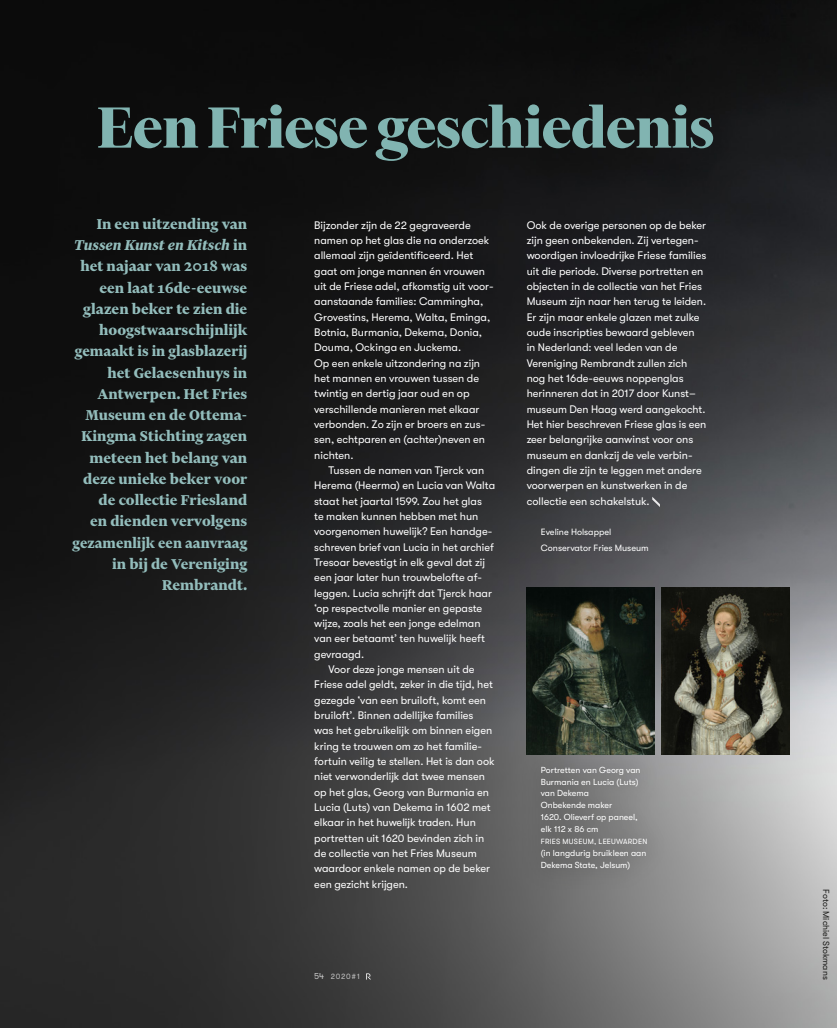
<style>
.page{position:relative;width:837px;height:1028px;background:#fff}
.page>*{position:absolute;margin:0;border:0;box-sizing:border-box;transform-origin:0 0}
.Kop_Financier_Disp{font:700 66.25px "Financier Display";color:#81b4b1}
.Intro_Financier{font:700 16.88px/21.2px "Financier Text";color:#93bdbc;text-align:right}
.ARTIKEL__Plat_8_75{font:11px/15.2px "GT Walsheim";color:#fff}
.ARTIKEL__Plat_NIET{font:11px/15.2px "GT Walsheim";color:#fff}
.auteur_afsluiting{font:9px "GT Walsheim";color:#fff}
._7_Bijschrift_tekst{font:8.75px/11.9px "GT Walsheim";color:#fff}
._7_Bijschrift_tekst-2{font:8.75px "GT Walsheim";color:#1d1d1b}
._7_Bijschrift_stad{font:7.5px "GT Walsheim";letter-spacing:.03em;color:#fff}
.t1{font:7.5px "GT Walsheim";color:#c6c6c6}
.s1{font-style:italic}
.s2{font-size:8.75px}
</style>
<div class="page">
<img style="left:0;top:0;width:836px;height:1028px">
<svg style="left:366px;top:973px;width:4px;height:7px"></svg>
<svg style="left:652px;top:497px;width:7px;height:10px"></svg>
<img style="left:661px;top:587px;width:127px;height:167px">
<img style="left:526px;top:587px;width:128px;height:158px">
<div style="left:519px;top:745px;width:148px;height:145px;background:#1d1d1b;opacity:.75"></div>
<p class="Kop_Financier_Disp" style="left:97px;top:92px;width:618px">Een Friese geschiedenis</p>
<p class="Intro_Financier" style="left:72px;top:213px;width:176px">In een uitzending van<br><span class="s1">Tussen Kunst en Kitsch</span> in het najaar van 2018 was een laat 16de-eeuwse glazen beker te zien die hoogstwaarschijnlijk gemaakt is in glasblazerij het Gelaesenhuys in<br>Antwerpen. Het Fries<br>Museum en de Ottema-<br>Kingma Stichting zagen meteen het belang van deze unieke beker voor de collectie Friesland<br>en dienden vervolgens gezamenlijk een aanvraag in bij de Vereniging<br>Rembrandt.</p>
<p class="ARTIKEL__Plat_NIET" style="left:314px;top:217px;width:181px">Bijzonder zijn de 22 gegraveerde namen op het glas die na onderzoek allemaal zijn geïdentificeerd. Het gaat om jonge mannen én vrouwen uit de Friese adel, afkomstig uit voor&shy;aanstaande families: Cammingha,<br>Grovestins, Herema, Walta, Eminga,<br>Botnia, Burmania, Dekema, Donia,<br>Douma, Ockinga en Juckema.<br>Op een enkele uitzondering na zijn het mannen en vrouwen tussen de twintig en dertig jaar oud en op verschillende manieren met elkaar verbonden. Zo zijn er broers en zus&shy;sen, echtparen en (achter)neven en nichten.</p>
<p class="ARTIKEL__Plat_8_75" style="left:314px;top:462px;width:182px;text-indent:14px">Tussen de namen van Tjerck van Herema (Heerma) en Lucia van Walta staat het jaartal 1599. Zou het glas<br>te maken kunnen hebben met hun voorgenomen huwelijk? Een handge&shy;schreven brief van Lucia in het archief Tresoar bevestigt in elk geval dat zij een jaar later hun trouwbelofte af&shy;leggen. Lucia schrijft dat Tjerck haar ‘op respectvolle manier en gepaste wijze, zoals het een jonge edelman van eer betaamt’ ten huwelijk heeft gevraagd.</p>
<p class="ARTIKEL__Plat_8_75" style="left:314px;top:661px;width:182px;text-indent:14px">Voor deze jonge mensen uit de Friese adel geldt, zeker in die tijd, het gezegde ‘van een bruiloft, komt een bruiloft’. Binnen adellijke families was het gebruikelijk om binnen eigen kring te trouwen om zo het familie&shy;fortuin veilig te stellen. Het is dan ook niet verwonderlijk dat twee mensen op het glas, Georg van Burmania en Lucia (Luts) van Dekema in 1602 met elkaar in het huwelijk traden. Hun portretten uit 1620 bevinden zich in de collectie van het Fries Museum waardoor enkele namen op de beker een gezicht krijgen.</p>
<p class="ARTIKEL__Plat_8_75" style="left:526px;top:217px;width:181px">Ook de overige personen op de beker zijn geen onbekenden. Zij vertegen&shy;woordigen invloedrijke Friese families uit die periode. Diverse portretten en objecten in de collectie van het Fries Museum zijn naar hen terug te leiden.<br>Er zijn maar enkele glazen met zulke oude inscripties bewaard gebleven<br>in Nederland: veel leden van de Vereniging Rembrandt zullen zich nog het 16de-eeuws noppenglas herinneren dat in 2017 door Kunst– museum Den Haag werd aangekocht.<br>Het hier beschreven Friese glas is een zeer belangrijke aanwinst voor ons museum en dankzij de vele verbin&shy;dingen die zijn te leggen met andere voorwerpen en kunstwerken in de collectie een schakelstuk.</p>
<p class="auteur_afsluiting" style="left:540px;top:527px;width:72px">Eveline Holsappel</p>
<p class="auteur_afsluiting" style="left:540px;top:542px;width:109px">Conservator Fries Museum</p>
<p class="_7_Bijschrift_tekst" style="left:540px;top:764px;width:101px">Portretten van Georg van<br>Burmania en Lucia (Luts) van Dekema</p>
<p class="_7_Bijschrift_tekst" style="left:540px;top:799px;width:73px">Onbekende maker</p>
<p class="_7_Bijschrift_tekst" style="left:540px;top:811px;width:98px">1620. Olieverf op paneel, elk 112 x 86 cm</p>
<p class="_7_Bijschrift_stad" style="left:540px;top:837px;width:108px">FRIES MUSEUM, LEEUWARDEN</p>
<p class="_7_Bijschrift_tekst" style="left:540px;top:847px;width:107px">(in langdurig bruikleen aan<br>Dekema State, Jelsum)</p>
<p class="t1" style="left:314px;top:972px;width:47px"><span class="s2">54</span> 2020#1</p>
<p class="_7_Bijschrift_tekst-2" style="left:830px;top:889px;width:92px;rotate:90deg">Foto: Michiel Stokmans</p>
</div>
